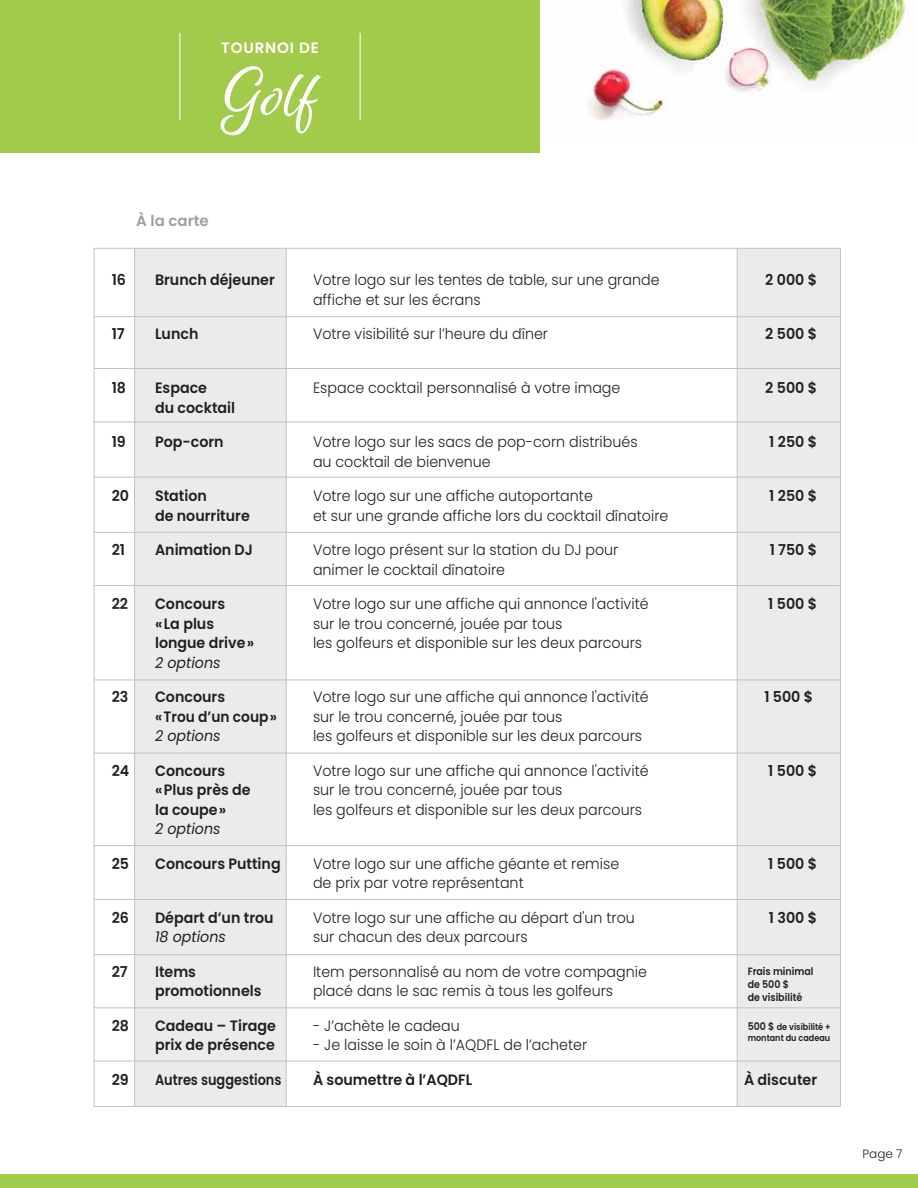
<style>
.page{position:relative;width:918px;height:1188px;background:#fff}
.page>*{position:absolute;margin:0;border:0;box-sizing:border-box;transform-origin:0 0}
.t1{font:72.45px "Alisha";color:#fff;scale:.92 1}
.t2{font:300 15px "Poppins";color:#231f20;scale:.95 1}
.t3{font:600 15px "Poppins";color:#231f20;scale:.95 1}
.t4{font:italic 15px "Poppins";color:#231f20;scale:.95 1}
.t5{font:600 15px "Poppins";color:#231f20;scale:.86 1}
.t6{font:600 15px "Poppins";color:#231f20;scale:.92 1}
.t7{font:600 15px "Poppins";letter-spacing:.055em;color:#fff}
.t8{font:600 15px "Poppins";color:#9d9fa2}
.t9{font:300 12px "Poppins";color:#231f20}
.t10{font:600 10.5px/12.9px "Poppins";color:#231f20;scale:.9 1}
.t11{font:600 9px/10.5px "Poppins";color:#231f20;scale:.9 1}
.s1{font-size:10.5px}
</style>
<div class="page">
<div style="left:135px;top:248px;width:151px;height:859px;background:#ebebec"></div>
<div style="left:737px;top:248px;width:103px;height:859px;background:#ebebec"></div>
<hr style="left:94px;top:248px;width:746px;height:1px;background:#c0c2c4">
<hr style="left:94px;top:316px;width:746px;height:1px;background:#c0c2c4">
<hr style="left:94px;top:368px;width:746px;height:1px;background:#c0c2c4">
<hr style="left:94px;top:422px;width:746px;height:1px;background:#c0c2c4">
<hr style="left:94px;top:477px;width:746px;height:1px;background:#c0c2c4">
<hr style="left:94px;top:532px;width:746px;height:1px;background:#c0c2c4">
<hr style="left:94px;top:585px;width:746px;height:1px;background:#c0c2c4">
<hr style="left:94px;top:680px;width:746px;height:1px;background:#c0c2c4">
<hr style="left:94px;top:753px;width:746px;height:1px;background:#c0c2c4">
<hr style="left:94px;top:845px;width:746px;height:1px;background:#c0c2c4">
<hr style="left:94px;top:899px;width:746px;height:1px;background:#c0c2c4">
<hr style="left:94px;top:954px;width:746px;height:1px;background:#c0c2c4">
<hr style="left:94px;top:1061px;width:746px;height:1px;background:#c0c2c4">
<hr style="left:94px;top:1007px;width:746px;height:1px;background:#c0c2c4">
<hr style="left:94px;top:1106px;width:746px;height:1px;background:#c0c2c4">
<hr style="left:134px;top:248px;width:1px;height:859px;background:#c0c2c4">
<hr style="left:94px;top:248px;width:1px;height:859px;background:#c0c2c4">
<hr style="left:286px;top:248px;width:1px;height:859px;background:#c0c2c4">
<hr style="left:737px;top:248px;width:1px;height:859px;background:#c0c2c4">
<hr style="left:840px;top:248px;width:1px;height:859px;background:#c0c2c4">
<img style="left:588px;top:0;width:321px;height:120px">
<div style="left:0;top:0;width:540px;height:153px;background:#a3cb4b"></div>
<hr style="left:180px;top:33px;width:1px;height:87px;background:#fff">
<hr style="left:360px;top:33px;width:1px;height:87px;background:#fff">
<div style="left:0;top:1174px;width:918px;height:14px;background:#a3cb4b"></div>
<p class="t7" style="left:221px;top:39px;width:99px">TOURNOI DE</p>
<h1 class="t1" style="left:223px;top:49px;width:105px">Golf</h1>
<p class="t8" style="left:136px;top:212px;width:74px">À la carte</p>
<p class="t3" style="left:112px;top:271px;width:17px">16</p>
<p class="t3" style="left:155px;top:271px;width:128px">Brunch déjeuner</p>
<p class="t2" style="left:313px;top:271px;width:366px">Votre logo sur les tentes de table, sur une grande</p>
<p class="t3" style="left:765px;top:271px;width:56px">2 000 $</p>
<p class="t2" style="left:313px;top:291px;width:178px">affiche et sur les écrans</p>
<p class="t3" style="left:112px;top:325px;width:15px">17</p>
<p class="t3" style="left:155px;top:325px;width:47px">Lunch</p>
<p class="t2" style="left:313px;top:325px;width:249px">Votre visibilité sur l’heure du dîner</p>
<p class="t3" style="left:765px;top:325px;width:56px">2 500 $</p>
<p class="t3" style="left:112px;top:379px;width:17px">18</p>
<p class="t3" style="left:155px;top:379px;width:56px">Espace</p>
<p class="t2" style="left:313px;top:379px;width:325px">Espace cocktail personnalisé à votre image</p>
<p class="t3" style="left:765px;top:379px;width:56px">2 500 $</p>
<p class="t3" style="left:155px;top:399px;width:86px">du cocktail</p>
<p class="t3" style="left:112px;top:433px;width:16px">19</p>
<p class="t3" style="left:155px;top:433px;width:74px">Pop-corn</p>
<p class="t2" style="left:313px;top:433px;width:343px">Votre logo sur les sacs de pop-corn distribués</p>
<p class="t3" style="left:769px;top:433px;width:52px">1 250 $</p>
<p class="t2" style="left:313px;top:453px;width:189px">au cocktail de bienvenue</p>
<p class="t3" style="left:112px;top:487px;width:20px">20</p>
<p class="t3" style="left:155px;top:487px;width:56px">Station</p>
<p class="t2" style="left:313px;top:487px;width:296px">Votre logo sur une affiche autoportante</p>
<p class="t3" style="left:769px;top:487px;width:52px">1 250 $</p>
<p class="t3" style="left:155px;top:507px;width:101px">de nourriture</p>
<p class="t2" style="left:313px;top:507px;width:376px">et sur une grande affiche lors du cocktail dînatoire</p>
<p class="t3" style="left:112px;top:541px;width:16px">21</p>
<p class="t3" style="left:155px;top:541px;width:105px">Animation DJ</p>
<p class="t2" style="left:313px;top:541px;width:323px">Votre logo présent sur la station du DJ pour</p>
<p class="t3" style="left:770px;top:541px;width:51px">1 750 $</p>
<p class="t2" style="left:313px;top:561px;width:204px">animer le cocktail dînatoire</p>
<p class="t3" style="left:112px;top:595px;width:19px">22</p>
<p class="t3" style="left:155px;top:595px;width:75px">Concours</p>
<p class="t2" style="left:313px;top:595px;width:355px">Votre logo sur une affiche qui annonce l'activité</p>
<p class="t3" style="left:768px;top:595px;width:53px">1 500 $</p>
<p class="t3" style="left:155px;top:615px;width:64px">«La plus</p>
<p class="t2" style="left:313px;top:615px;width:264px">sur le trou concerné, jouée par tous</p>
<p class="t3" style="left:155px;top:634px;width:106px">longue drive»</p>
<p class="t2" style="left:313px;top:634px;width:348px">les golfeurs et disponible sur les deux parcours</p>
<p class="t4" style="left:155px;top:654px;width:71px">2 options</p>
<p class="t3" style="left:112px;top:688px;width:19px">23</p>
<p class="t3" style="left:155px;top:688px;width:75px">Concours</p>
<p class="t2" style="left:313px;top:688px;width:355px">Votre logo sur une affiche qui annonce l'activité</p>
<p class="t3" style="left:764px;top:688px;width:53px">1 500 $</p>
<p class="t6" style="left:155px;top:708px;width:134px">«Trou d’un coup»</p>
<p class="t2" style="left:313px;top:708px;width:264px">sur le trou concerné, jouée par tous</p>
<p class="t4" style="left:155px;top:727px;width:71px">2 options</p>
<p class="t2" style="left:313px;top:727px;width:348px">les golfeurs et disponible sur les deux parcours</p>
<p class="t3" style="left:112px;top:762px;width:20px">24</p>
<p class="t3" style="left:155px;top:762px;width:75px">Concours</p>
<p class="t2" style="left:313px;top:762px;width:355px">Votre logo sur une affiche qui annonce l'activité</p>
<p class="t3" style="left:768px;top:762px;width:53px">1 500 $</p>
<p class="t3" style="left:155px;top:781px;width:102px">«Plus près de</p>
<p class="t2" style="left:313px;top:781px;width:264px">sur le trou concerné, jouée par tous</p>
<p class="t3" style="left:155px;top:801px;width:77px">la coupe»</p>
<p class="t2" style="left:313px;top:801px;width:348px">les golfeurs et disponible sur les deux parcours</p>
<p class="t4" style="left:155px;top:820px;width:71px">2 options</p>
<p class="t3" style="left:112px;top:855px;width:20px">25</p>
<p class="t3" style="left:155px;top:855px;width:134px">Concours Putting</p>
<p class="t2" style="left:313px;top:855px;width:324px">Votre logo sur une affiche géante et remise</p>
<p class="t3" style="left:768px;top:855px;width:53px">1 500 $</p>
<p class="t2" style="left:313px;top:874px;width:223px">de prix par votre représentant</p>
<p class="t3" style="left:112px;top:909px;width:20px">26</p>
<p class="t3" style="left:155px;top:909px;width:126px">Départ d’un trou</p>
<p class="t2" style="left:313px;top:909px;width:340px">Votre logo sur une affiche au départ d'un trou</p>
<p class="t3" style="left:769px;top:909px;width:52px">1 300 $</p>
<p class="t4" style="left:155px;top:928px;width:76px">18 options</p>
<p class="t2" style="left:313px;top:928px;width:228px">sur chacun des deux parcours</p>
<p class="t3" style="left:112px;top:963px;width:18px">27</p>
<p class="t3" style="left:155px;top:963px;width:45px">Items</p>
<p class="t2" style="left:313px;top:963px;width:353px">Item personnalisé au nom de votre compagnie</p>
<p class="t3" style="left:155px;top:982px;width:114px">promotionnels</p>
<p class="t2" style="left:313px;top:982px;width:318px">placé dans le sac remis à tous les golfeurs</p>
<p class="t3" style="left:112px;top:1017px;width:20px">28</p>
<p class="t3" style="left:155px;top:1017px;width:129px">Cadeau – Tirage</p>
<p class="t2" style="left:313px;top:1017px;width:156px">- J’achète le cadeau</p>
<p class="t3" style="left:155px;top:1036px;width:128px">prix de présence</p>
<p class="t2" style="left:313px;top:1036px;width:290px">- Je laisse le soin à l’AQDFL de l’acheter</p>
<p class="t3" style="left:112px;top:1071px;width:20px">29</p>
<p class="t5" style="left:155px;top:1071px;width:149px">Autres suggestions</p>
<p class="t3" style="left:313px;top:1071px;width:169px">À soumettre à l’AQDFL</p>
<p class="t3" style="left:744px;top:1071px;width:78px">À discuter</p>
<p class="t10" style="left:748px;top:965px;width:75px">Frais minimal de 500 $<br>de visibilité</p>
<p class="t11" style="left:748px;top:1022px;width:94px"><span class="s1">500 $</span> de visibilité + montant du cadeau</p>
<p class="t9" style="left:862px;top:1147px;width:42px">Page 7</p>
</div>
